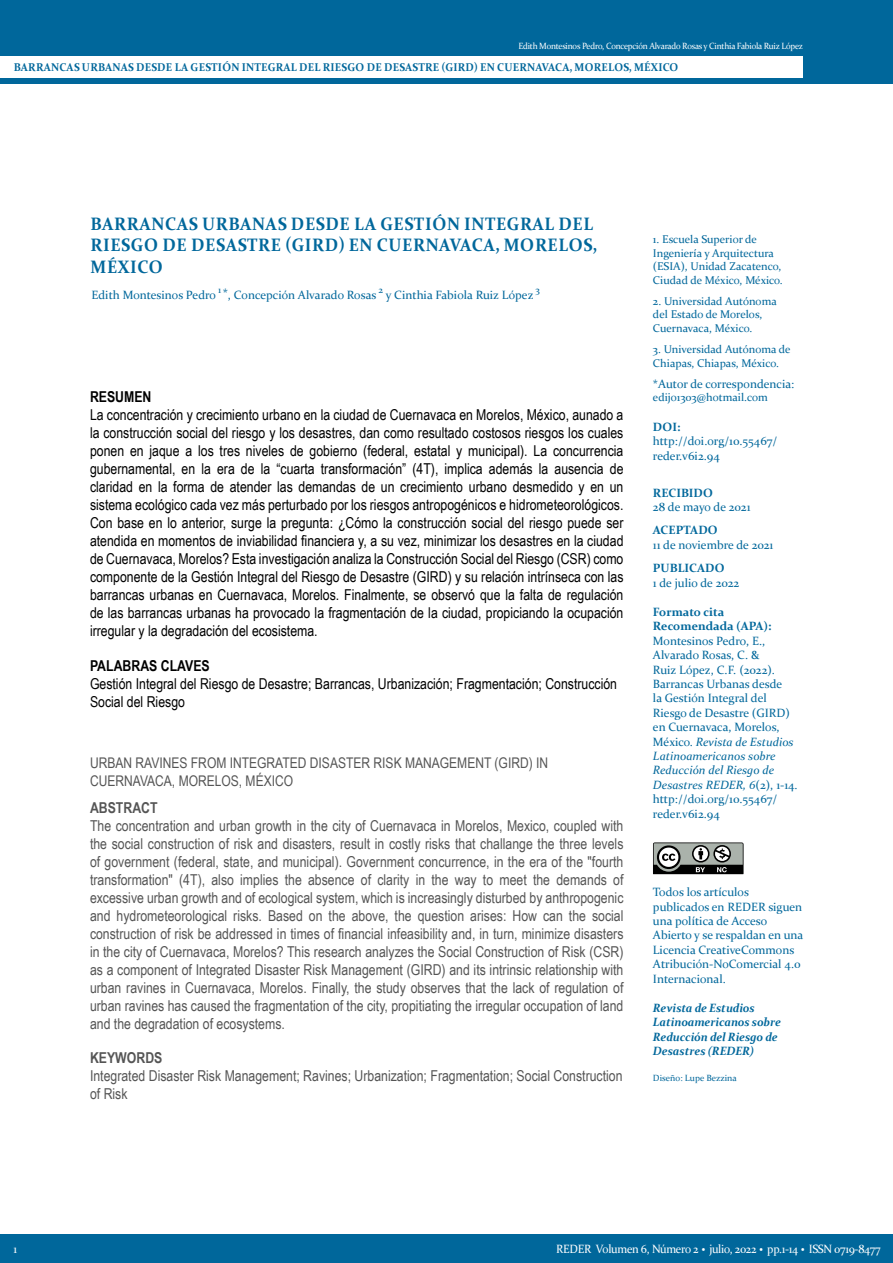
<style>
.page{position:relative;width:893px;height:1263px;background:#fff}
.page>*{position:absolute;margin:0;border:0;box-sizing:border-box;transform-origin:0 0}
.Título{font:700 18px/21.6px "Constantia";letter-spacing:.035em;color:#00679b;scale:.95 1}
.Cuerpo_PRIMER_PÁRRAF{font:15px/18px "Arial Narrow";color:#000;text-align:justify}
.Cuerpo_PRIMER_PÁRRAF-2{font:15px/18px "Arial Narrow";color:#555;text-align:justify}
.Subtítulos{font:700 15px "Arial Narrow";color:#000}
.Subtítulos-2{font:700 15px "Arial Narrow";color:#555}
.Subtítulos-3{font:14.7px/18px "Arial Narrow";color:#555}
.Autor{font:12px/14.4px "Constantia";color:#00679b}
.Título-2{font:italic 700 12px/14.4px "Constantia";letter-spacing:-.005em;color:#00679b;scale:.95 1}
.Autor-2{font:700 12px "Constantia";color:#00679b}
.t1{font:12px "Constantia";letter-spacing:-.025em;color:#fff;scale:.95 1}
.Autor-3{font:11.25px/13.5px "Constantia";color:#00679b}
.t2{font:700 11.25px "Constantia";letter-spacing:.02em;color:#00679b;scale:.95 1}
.Autor-4{font:9.6px "Constantia";color:#00679b}
.t3{font:9px "Constantia";letter-spacing:-.025em;color:#fff;scale:.95 1}
.Autor-5{font:9px "Constantia";color:#00679b}
.s1{font-style:italic}
.s2{font-weight:700;font-size:18px}
</style>
<div class="page">
<svg style="left:653px;top:842px;width:90px;height:32px;background:#747774"></svg>
<div style="left:0;top:0;width:893px;height:84px;background:#00679b"></div>
<div style="left:0;top:56px;width:803px;height:22px;background:#fff"></div>
<div style="left:0;top:1234px;width:893px;height:29px;background:#00679b"></div>
<p class="t3" style="left:518px;top:40px;width:301px">Edith Montesinos Pedro, Concepción Alvarado Rosas y Cinthia Fabiola Ruiz López</p>
<p class="t2" style="left:14px;top:60px;width:701px">BARRANCAS URBANAS DESDE LA GESTIÓN INTEGRAL DEL RIESGO DE DESASTRE (GIRD) EN CUERNAVACA, MORELOS, MÉXICO</p>
<p class="Título" style="left:91px;top:212px;width:535px">BARRANCAS URBANAS DESDE LA GESTIÓN INTEGRAL DEL<br>RIESGO DE DESASTRE (GIRD) EN CUERNAVACA, MORELOS,<br>MÉXICO</p>
<p class="Autor" style="left:92px;top:287px;width:286px">Edith Montesinos Pedro <sup>1</sup> *, Concepción Alvarado Rosas</p>
<p class="Autor-4" style="left:378px;top:283px;width:6px">2</p>
<p class="Autor" style="left:386px;top:287px;width:149px">y Cinthia Fabiola Ruiz López</p>
<p class="Autor-4" style="left:536px;top:283px;width:6px">3</p>
<p class="Subtítulos" style="left:90px;top:385px;width:63px">RESUMEN</p>
<p class="Cuerpo_PRIMER_PÁRRAF" style="left:90px;top:405px;width:535px">La concentración y crecimiento urbano en la ciudad de Cuernavaca en Morelos, México, aunado a la construcción social del riesgo y los desastres, dan como resultado costosos riesgos los cuales ponen en jaque a los tres niveles de gobierno (federal, estatal y municipal). La concurrencia gubernamental, en la era de la “cuarta transformación” (4T), implica además la ausencia de claridad en la forma de atender las demandas de un crecimiento urbano desmedido y en un sistema ecológico cada vez más perturbado por los riesgos antropogénicos e hidrometeorológicos.<br>Con base en lo anterior, surge la pregunta: ¿Cómo la construcción social del riesgo puede ser atendida en momentos de inviabilidad financiera y, a su vez, minimizar los desastres en la ciudad de Cuernavaca, Morelos? Esta investigación analiza la Construcción Social del Riesgo (CSR) como componente de la Gestión Integral del Riesgo de Desastre (GIRD) y su relación intrínseca con las barrancas urbanas en Cuernavaca, Morelos. Finalmente, se observó que la falta de regulación de las barrancas urbanas ha provocado la fragmentación de la ciudad, propiciando la ocupación irregular y la degradación del ecosistema.</p>
<p class="Subtítulos" style="left:90px;top:654px;width:121px">PALABRAS CLAVES</p>
<p class="Cuerpo_PRIMER_PÁRRAF" style="left:90px;top:674px;width:529px">Gestión Integral del Riesgo de Desastre; Barrancas, Urbanización; Fragmentación; Construcción<br>Social del Riesgo</p>
<p class="Subtítulos-3" style="left:90px;top:753px;width:460px">URBAN RAVINES FROM INTEGRATED DISASTER RISK MANAGEMENT (GIRD) IN<br>CUERNAVACA, MORELOS, MÉXICO</p>
<p class="Subtítulos-2" style="left:90px;top:796px;width:69px">ABSTRACT</p>
<p class="Cuerpo_PRIMER_PÁRRAF-2" style="left:90px;top:816px;width:535px">The concentration and urban growth in the city of Cuernavaca in Morelos, Mexico, coupled with the social construction of risk and disasters, result in costly risks that challange the three levels of government (federal, state, and municipal). Government concurrence, in the era of the "fourth transformation" (4T), also implies the absence of clarity in the way to meet the demands of excessive urban growth and of ecological system, which is increasingly disturbed by anthropogenic and hydrometeorological risks. Based on the above, the question arises: How can the social construction of risk be addressed in times of financial infeasibility and, in turn, minimize disasters in the city of Cuernavaca, Morelos? This research analyzes the Social Construction of Risk (CSR) as a component of Integrated Disaster Risk Management (GIRD) and its intrinsic relationship with urban ravines in Cuernavaca, Morelos. Finally, the study observes that the lack of regulation of urban ravines has caused the fragmentation of the city, propitiating the irregular occupation of land and the degradation of ecosystems.</p>
<p class="Subtítulos-2" style="left:90px;top:1047px;width:74px">KEYWORDS</p>
<p class="Cuerpo_PRIMER_PÁRRAF-2" style="left:90px;top:1066px;width:534px">Integrated Disaster Risk Management; Ravines; Urbanization; Fragmentation; Social Construction of Risk</p>
<p class="Autor-3" style="left:653px;top:232px;width:131px">1. Escuela Superior de<br>Ingeniería y Arquitectura (ESIA), Unidad Zacatenco,<br>Ciudad de México, México.</p>
<p class="Autor-3" style="left:653px;top:293px;width:125px">2. Universidad Autónoma del Estado de Morelos,<br>Cuernavaca, México.</p>
<p class="Autor-3" style="left:653px;top:341px;width:139px;line-height:14.4px">3. Universidad Autónoma de<br>Chiapas, Chiapas, México.</p>
<p class="Autor" style="left:653px;top:376px;width:143px">*Autor de correspondencia:</p>
<p class="Autor-3" style="left:653px;top:390px;width:116px">edijo1303@hotmail.com</p>
<p class="Autor-2" style="left:653px;top:418px;width:29px">DOI:</p>
<p class="Autor" style="left:653px;top:433px;width:126px">http://doi.org/10.55467/ reder.v6i2.94</p>
<p class="Autor-2" style="left:653px;top:484px;width:62px">RECIBIDO</p>
<p class="Autor" style="left:653px;top:499px;width:99px">28 de mayo de 2021</p>
<p class="Autor-2" style="left:653px;top:522px;width:66px">ACEPTADO</p>
<p class="Autor" style="left:653px;top:537px;width:122px">11 de noviembre de 2021</p>
<p class="Autor-2" style="left:653px;top:560px;width:73px">PUBLICADO</p>
<p class="Autor" style="left:653px;top:575px;width:88px">1 de julio de 2022</p>
<p class="Autor-2" style="left:653px;top:604px;width:73px">Formato cita</p>
<p class="Autor-2" style="left:653px;top:618px;width:120px">Recomendada (APA):</p>
<p class="Autor" style="left:653px;top:633px;width:146px">Montesinos Pedro, E.,<br>Alvarado Rosas, C. &amp;<br>Ruiz López, C.F. (2022).<br>Barrancas Urbanas desde<br>la Gestión Integral del<br>Riesgo de Desastre (GIRD) en Cuernavaca, Morelos,<br>México. <span class="s1">Revista de Estudios<br>Latinoamericanos sobre<br>Reducción del Riesgo de<br>Desastres REDER, 6</span>(2), 1-14. http://doi.org/10.55467/ reder.v6i2.94</p>
<p class="Autor" style="left:653px;top:884px;width:152px">Todos los artículos publicados en REDER siguen una política de Acceso<br>Abierto y se respaldan en una<br>Licencia CreativeCommons<br>Atribución-NoComercial 4.0<br>Internacional.</p>
<p class="Título-2" style="left:653px;top:1000px;width:136px">Revista de Estudios<br>Latinoamericanos sobre<br>Reducción del Riesgo de<br>Desastres (REDER)</p>
<p class="Autor-5" style="left:653px;top:1072px;width:85px">Diseño: Lupe Bezzina</p>
<p class="t1" style="left:14px;top:1241px;width:5px">1</p>
<p class="t1" style="left:556px;top:1240px;width:343px">REDER Volumen 6, Número 2 <span class="s2">·</span> julio, 2022 <span class="s2">·</span> pp.1-14 <span class="s2">·</span> ISSN 0719-8477</p>
</div>
